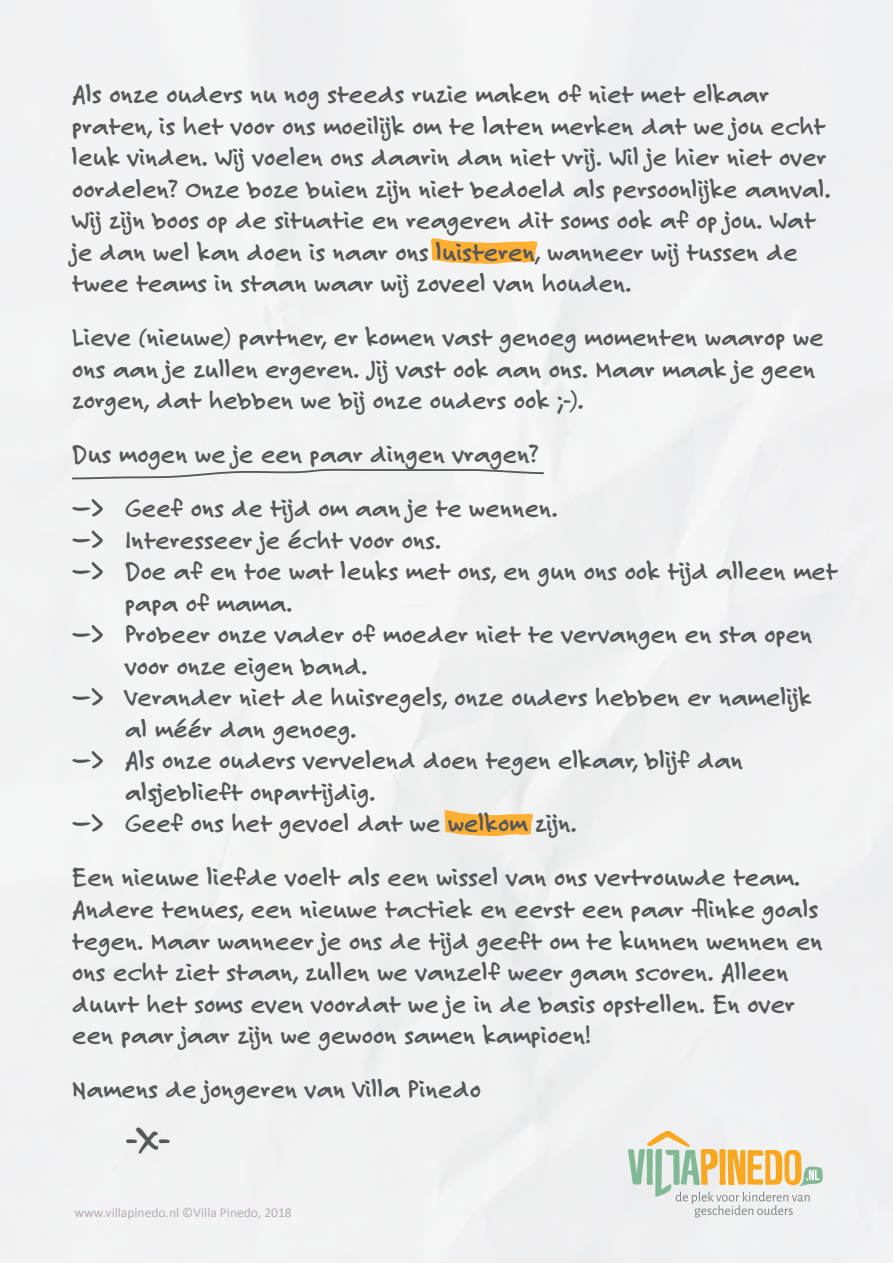
<style>
.page{position:relative;width:893px;height:1263px;background:#fff}
.page>*{position:absolute;margin:0;border:0;box-sizing:border-box;transform-origin:0 0}
.t1{font:700 40.5px "Felt Tip Roman";color:#57585a}
.t2{font:700 27px/31.5px "Felt Tip Roman";color:#57585a}
.t3{font:13.5px "Calibri";color:#b5acb6}
</style>
<div class="page">
<svg style="left:628px;top:1131px;width:195px;height:86px"></svg>
<svg style="left:70px;top:468px;width:476px;height:12px"></svg>
<svg style="left:431px;top:238px;width:106px;height:26px"></svg>
<svg style="left:444px;top:810px;width:89px;height:26px;background:#fbbd5a"></svg>
<svg style="left:72px;top:499px;width:31px;height:17px"></svg>
<svg style="left:72px;top:530px;width:31px;height:18px"></svg>
<svg style="left:72px;top:562px;width:31px;height:17px"></svg>
<svg style="left:72px;top:625px;width:31px;height:17px"></svg>
<svg style="left:72px;top:688px;width:31px;height:17px"></svg>
<svg style="left:72px;top:751px;width:31px;height:17px"></svg>
<svg style="left:72px;top:814px;width:31px;height:17px"></svg>
<p class="t2" style="left:72px;top:78px;width:760px">Als onze ouders nu nog steeds ruzie maken of niet met elkaar praten, is het voor ons moeilijk om te laten merken dat we jou echt leuk vinden. Wij voelen ons daarin dan niet vrij. Wil je hier niet over oordelen? Onze boze buien zijn niet bedoeld als persoonlijke aanval.<br>Wij zijn boos op de situatie en reageren dit soms ook af op jou. Wat je dan wel kan doen is naar ons luisteren, wanneer wij tussen de twee teams in staan waar wij zoveel van houden.</p>
<p class="t2" style="left:72px;top:321px;width:753px">Lieve (nieuwe) partner, er komen vast genoeg momenten waarop we ons aan je zullen ergeren. Jij vast ook aan ons. Maar maak je geen zorgen, dat hebben we bij onze ouders ook ;-).</p>
<p class="t2" style="left:72px;top:438px;width:468px">Dus mogen we je een paar dingen vragen?</p>
<p class="t2" style="left:125px;top:492px;width:434px">Geef ons de tijd om aan je te wennen.</p>
<p class="t2" style="left:125px;top:524px;width:318px">Interesseer je écht voor ons.</p>
<p class="t2" style="left:125px;top:555px;width:714px">Doe af en toe wat leuks met ons, en gun ons ook tijd alleen met papa of mama.</p>
<p class="t2" style="left:125px;top:618px;width:689px">Probeer onze vader of moeder niet te vervangen en sta open voor onze eigen band.</p>
<p class="t2" style="left:125px;top:681px;width:688px">Verander niet de huisregels, onze ouders hebben er namelijk al méér dan genoeg.</p>
<p class="t2" style="left:125px;top:744px;width:620px">Als onze ouders vervelend doen tegen elkaar, blijf dan alsjeblieft onpartijdig.</p>
<p class="t2" style="left:125px;top:807px;width:453px">Geef ons het gevoel dat we welkom zijn.</p>
<p class="t2" style="left:72px;top:861px;width:752px">Een nieuwe liefde voelt als een wissel van ons vertrouwde team.<br>Andere tenues, een nieuwe tactiek en eerst een paar flinke goals tegen. Maar wanneer je ons de tijd geeft om te kunnen wennen en ons echt ziet staan, zullen we vanzelf weer gaan scoren. Alleen duurt het soms even voordat we je in de basis opstellen. En over een paar jaar zijn we gewoon samen kampioen!</p>
<p class="t2" style="left:72px;top:1073px;width:410px">Namens de jongeren van Villa Pinedo</p>
<p class="t1" style="left:126px;top:1112px;width:45px">-X-</p>
<p class="t3" style="left:74px;top:1204px;width:219px">www.villapinedo.nl ©Villa Pinedo, 2018</p>
</div>
